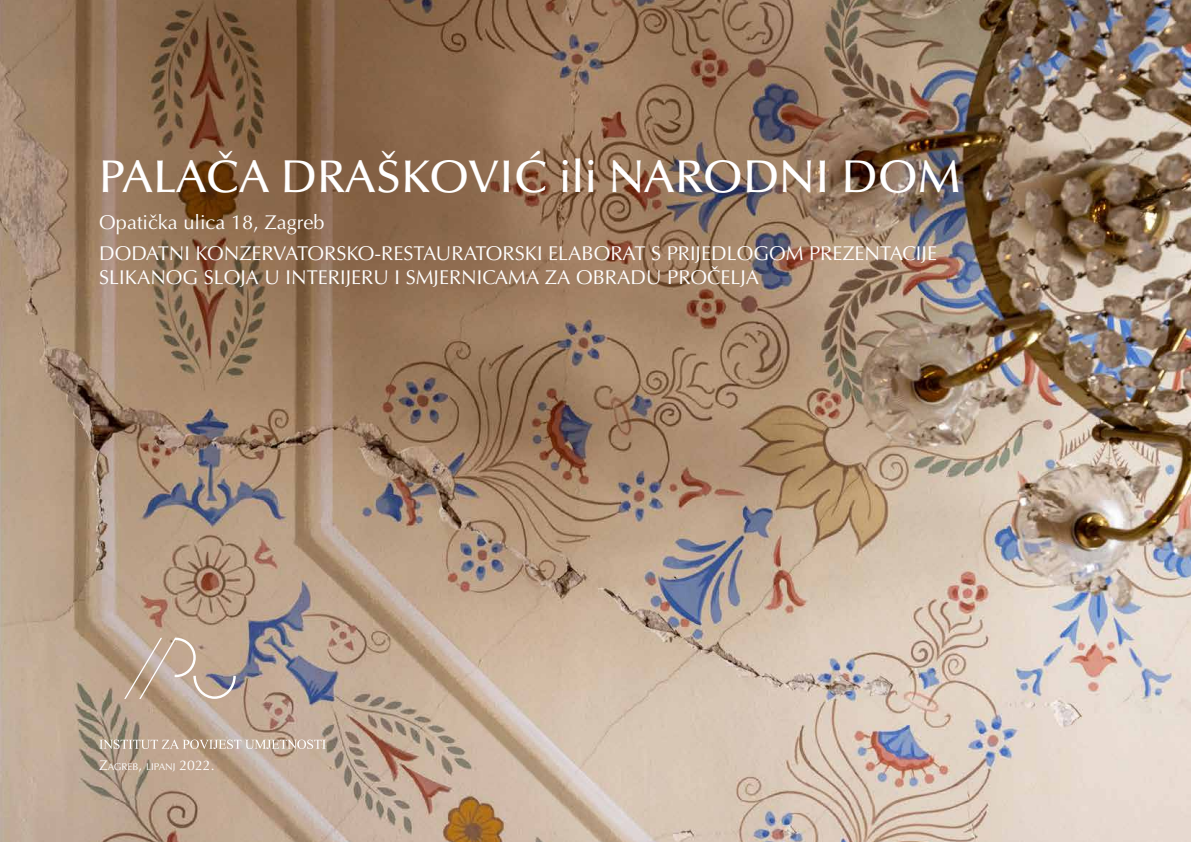
<style>
.page{position:relative;width:1191px;height:842px;background:#fff}
.page>*{position:absolute;margin:0;border:0;box-sizing:border-box;transform-origin:0 0}
.t1{font:500 46px "Optima LT Pro";color:#fff}
.t2{font:20px/31px "Optima LT Pro";color:#fff}
.t3{font:9.8px "Optima LT Pro";color:#fff}
.s1{font-size:14px}
</style>
<div class="page">
<img style="left:0;top:0;width:1191px;height:842px">
<svg style="left:99px;top:739px;width:227px;height:10px;background:#c9b8a9"></svg>
<svg style="left:124px;top:638px;width:113px;height:62px;background:#bea998"></svg>
<h1 class="t1" style="left:99px;top:148px;width:863px">PALAČA DRAŠKOVIĆ ili NARODNI DOM</h1>
<p class="t2" style="left:99px;top:207px;width:839px">Opatička ulica 18, Zagreb<br>DODATNI KONZERVATORSKO-RESTAURATORSKI ELABORAT S PRIJEDLOGOM PREZENTACIJE</p>
<p class="t2" style="left:99px;top:261px;width:661px">SLIKANOG SLOJA U INTERIJERU I SMJERNICAMA ZA OBRADU PROČELJA</p>
<p class="t3" style="left:99px;top:760px;width:117px"><span class="s1">Z</span>AGREB<span class="s1">,</span> LIPANJ <span class="s1">2022.</span></p>
</div>
